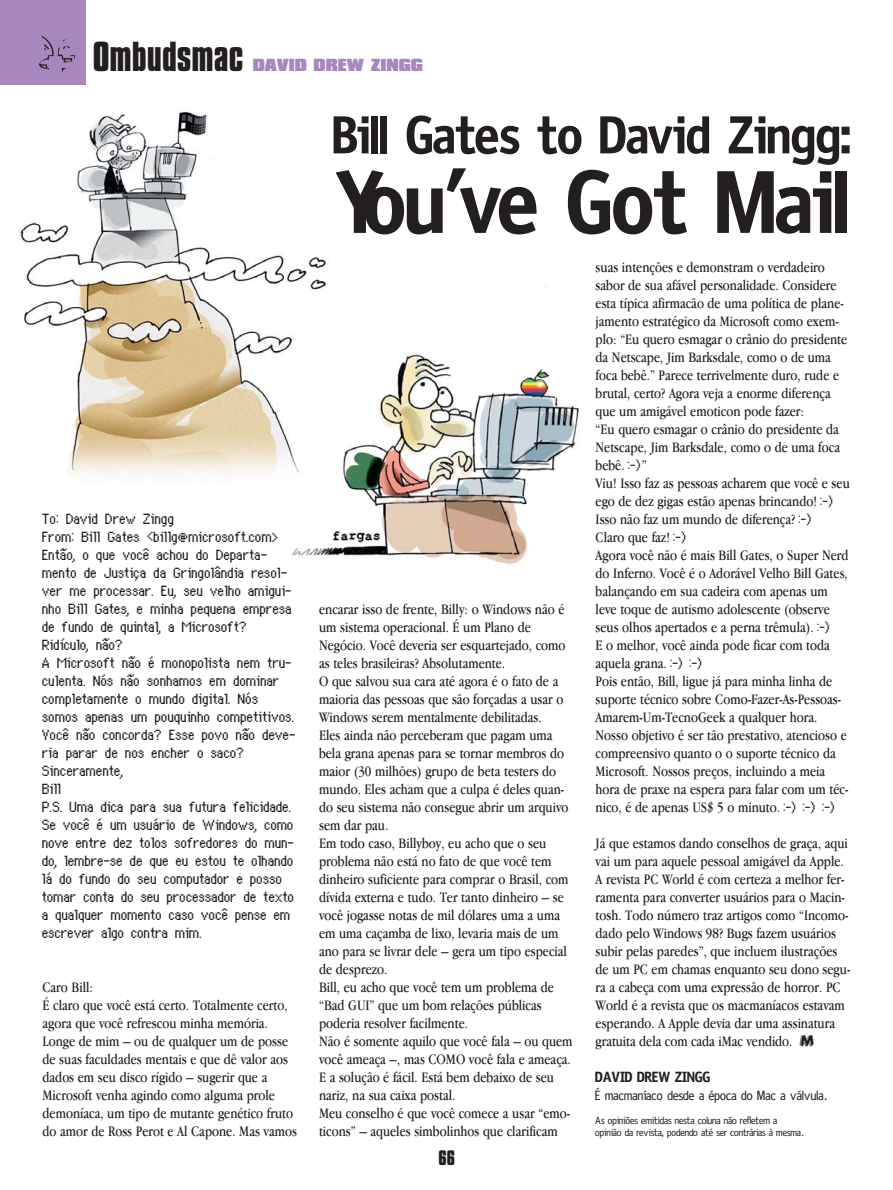
<style>
.page{position:relative;width:893px;height:1190px;background:#fff}
.page>*{position:absolute;margin:0;border:0;box-sizing:border-box;transform-origin:0 0}
.t1{font:700 90px "Oficina";color:#231f1f}
.t2{font:700 54px "Oficina";color:#231f1f}
.t3{font:700 36px "Compacta BT";color:#231f1f}
.t4{font:700 18px "Compacta BT";color:#231f1f}
.t5{font:16.5px/18px "Genoveva";color:#231f1f}
.t6{font:15px/18px "Macmania Garamond Normal";color:#231f1f}
.t7{font:900 15px "Compacta BT";color:#a787be}
.t8{font:700 15px "Oficina";color:#231f1f}
.t9{font:13.5px "Oficina";color:#231f1f}
.t10{font:10.5px/12px "Oficina";letter-spacing:-.01em;color:#231f1f}
.s1{font-family:"Genoveva"}
</style>
<div class="page">
<img style="left:20px;top:112px;width:559px;height:452px">
<div style="left:0;top:0;width:85px;height:85px;background:#a787be"></div>
<svg style="left:39px;top:36px;width:36px;height:36px"></svg>
<h3 class="t3" style="left:93px;top:41px;width:152px">Ombudsmac</h3>
<p class="t7" style="left:253px;top:59px;width:172px">DAVID DREW ZINGG</p>
<h2 class="t2" style="left:333px;top:116px;width:518px">Bill Gates to David Zingg:</h2>
<h1 class="t1" style="left:335px;top:171px;width:516px">You’ve Got Mail</h1>
<p class="t5" style="left:43px;top:509px;width:255px">To: David Drew Zingg<br>From: Bill Gates &lt;billg@microsoft.com&gt;<br>Então, o que você achou do Departa&shy;mento de Justiça da Gringolândia resol&shy;ver me processar. Eu, seu velho amigui&shy;nho Bill Gates, e minha pequena empresa de fundo de quintal, a Microsoft?<br>Ridículo, não?<br>A Microsoft não é monopolista nem tru&shy;culenta. Nós não sonhamos em dominar completamente o mundo digital. Nós somos apenas um pouquinho competitivos.<br>Você não concorda? Esse povo não deve&shy;ria parar de nos encher o saco?<br>Sinceramente,<br>Bill<br>P.S. Uma dica para sua futura felicidade.<br>Se você é um usuário de Windows, como nove entre dez tolos sofredores do mun&shy;do, lembre-se de que eu estou te olhando lá do fundo do seu computador e posso tomar conta do seu processador de texto a qualquer momento caso você pense em escrever algo contra mim.</p>
<p class="t6" style="left:43px;top:979px;width:256px">Caro Bill:<br>É claro que você está certo. Totalmente certo, agora que você refrescou minha memória.<br>Longe de mim – ou de qualquer um de posse de suas faculdades mentais e que dê valor aos dados em seu disco rígido – sugerir que a Microsoft venha agindo como alguma prole demoníaca, um tipo de mutante genético fruto do amor de Ross Perot e Al Capone. Mas vamos</p>
<p class="t6" style="left:319px;top:601px;width:255px">encarar isso de frente, Billy: o Windows não é um sistema operacional. É um Plano de Negócio. Você deveria ser esquartejado, como as teles brasileiras? Absolutamente.<br>O que salvou sua cara até agora é o fato de a maioria das pessoas que são forçadas a usar o Windows serem mentalmente debilitadas.<br>Eles ainda não perceberam que pagam uma bela grana apenas para se tornar membros do maior (30 milhões) grupo de beta testers do mundo. Eles acham que a culpa é deles quan&shy;do seu sistema não consegue abrir um arquivo sem dar pau.<br>Em todo caso, Billyboy, eu acho que o seu problema não está no fato de que você tem dinheiro suficiente para comprar o Brasil, com dívida externa e tudo. Ter tanto dinheiro – se você jogasse notas de mil dólares uma a uma em uma caçamba de lixo, levaria mais de um ano para se livrar dele – gera um tipo especial de desprezo.<br>Bill, eu acho que você tem um problema de “Bad GUI” que um bom relações públicas poderia resolver facilmente.<br>Não é somente aquilo que você fala – ou quem você ameaça –, mas COMO você fala e ameaça.<br>E a solução é fácil. Está bem debaixo de seu nariz, na sua caixa postal.<br>Meu conselho é que você comece a usar “emo&shy;ticons” – aqueles simbolinhos que clarificam</p>
<p class="t4" style="left:438px;top:1149px;width:18px">66</p>
<p class="t6" style="left:595px;top:259px;width:256px">suas intenções e demonstram o verdadeiro sabor de sua afável personalidade. Considere esta típica afirmacão de uma política de plane&shy;jamento estratégico da Microsoft como exem&shy;plo: “Eu quero esmagar o crânio do presidente da Netscape, Jim Barksdale, como o de uma foca bebê.” Parece terrivelmente duro, rude e brutal, certo? Agora veja a enorme diferença que um amigável emoticon pode fazer:<br>“Eu quero esmagar o crânio do presidente da Netscape, Jim Barksdale, como o de uma foca bebê. <span class="s1">:-)</span>”<br>Viu! Isso faz as pessoas acharem que você e seu ego de dez gigas estão apenas brincando! <span class="s1">:-)<br></span>Isso não faz um mundo de diferença? <span class="s1">:-)<br></span>Claro que faz! <span class="s1">:-)<br></span>Agora você não é mais Bill Gates, o Super Nerd do Inferno. Você é o Adorável Velho Bill Gates, balançando em sua cadeira com apenas um leve toque de autismo adolescente (observe seus olhos apertados e a perna trêmula). <span class="s1">:-)<br></span>E o melhor, você ainda pode ficar com toda aquela grana. <span class="s1">:-) :-)<br></span>Pois então, Bill, ligue já para minha linha de suporte técnico sobre Como-Fazer-As-Pessoas-Amarem-Um-TecnoGeek a qualquer hora.<br>Nosso objetivo é ser tão prestativo, atencioso e compreensivo quanto o o suporte técnico da Microsoft. Nossos preços, incluindo a meia hora de praxe na espera para falar com um téc&shy;nico, é de apenas US$ 5 o minuto. <span class="s1">:-) :-) :-)</span></p>
<p class="t6" style="left:595px;top:835px;width:256px">Já que estamos dando conselhos de graça, aqui vai um para aquele pessoal amigável da Apple.<br>A revista PC World é com certeza a melhor fer&shy;ramenta para converter usuários para o Macin&shy;tosh. Todo número traz artigos como “Incomo&shy;dado pelo Windows 98? Bugs fazem usuários subir pelas paredes”, que incluem ilustrações de um PC em chamas enquanto seu dono segu&shy;ra a cabeça com uma expressão de horror. PC World é a revista que os macmaníacos estavam esperando. A Apple devia dar uma assinatura gratuita dela com cada iMac vendido. µ</p>
<p class="t8" style="left:595px;top:1071px;width:116px">DAVID DREW ZINGG</p>
<p class="t9" style="left:595px;top:1090px;width:234px">É macmaníaco desde a época do Mac a válvula.</p>
<p class="t10" style="left:595px;top:1115px;width:210px">As opiniões emitidas nesta coluna não refletem a opinião da revista, podendo até ser contrárias à mesma.</p>
</div>
